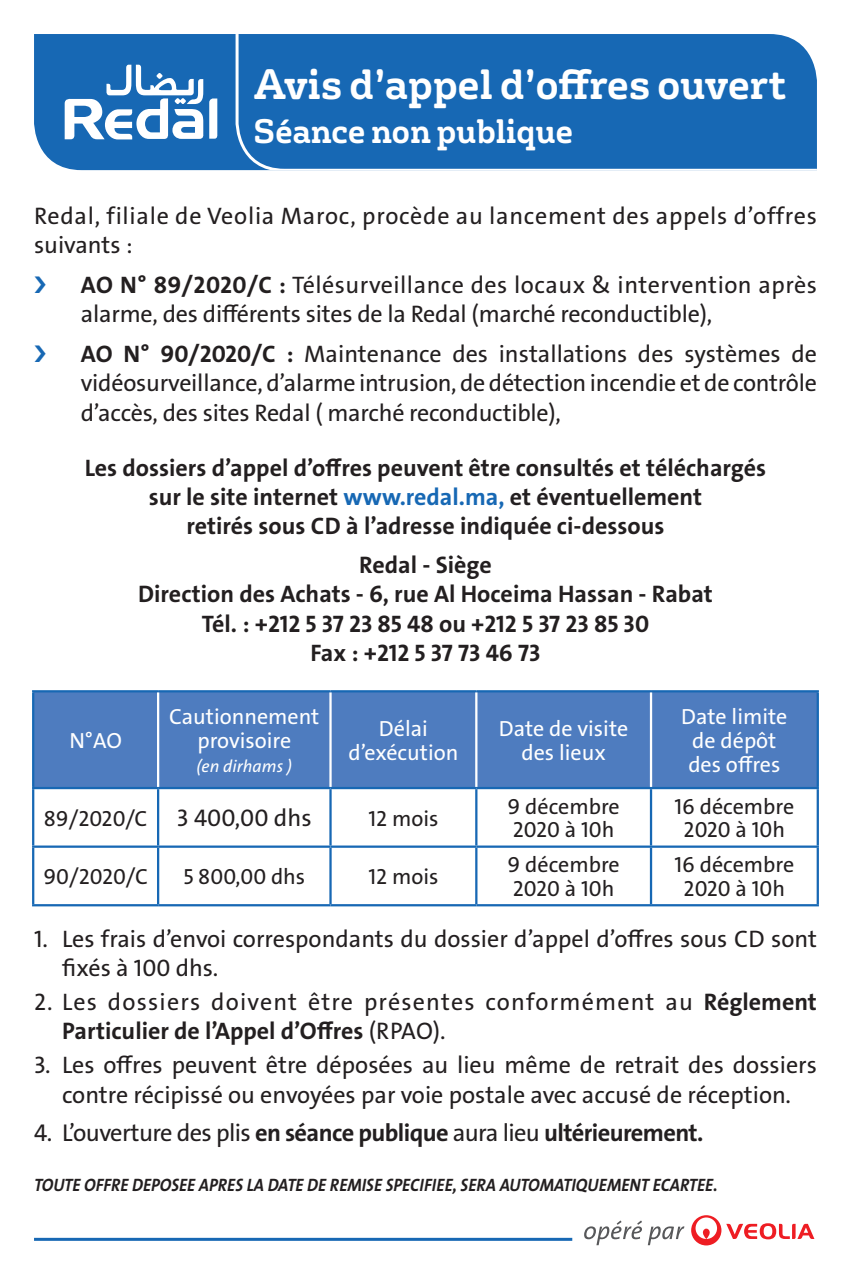
<style>
.page{position:relative;width:851px;height:1276px;background:#fff}
.page>*{position:absolute;margin:0;border:0;box-sizing:border-box;transform-origin:0 0}
.t1{font:700 41.1px "FS Rufus";color:#fff;scale:.9 1}
.t2{font:700 33px "FS Rufus";color:#fff;scale:.89 1}
.t3{font:24.3px "The Sans Veolia W7 Bld";letter-spacing:-.025em;color:#231f20}
.t4{font:24.3px "The Sans Veolia W5 Pla";color:#231f20}
.t5{font:24px/29.4px "The Sans Veolia W5 Pla";color:#231f20}
.t6{font:24px/29.4px "The Sans Veolia W7 Bld";color:#231f20;text-align:center}
.t7{font:24px/29.4px "The Sans Veolia W5 Pla";letter-spacing:.03em;color:#231f20}
.t8{font:24px "The Sans Veolia W5 Pla";letter-spacing:.05em;color:#231f20}
.t9{font:21.9px/23.7px "The Sans Veolia W5 Pla";color:#231f20}
.t10{font:21.9px/23.7px "The Sans Veolia W5 Pla";color:#fff;text-align:center}
.t11{font:18px "The Sans Veolia W7 Bld It";color:#231f20;scale:.93 1}
.t12{font:17.1px "The Sans Veolia W5 Pla It";color:#fff}
.s1{font-family:"The Sans Veolia W7 Bld"}
.s2{color:#1768b4}
.s3{font-size:21.9px}
.s4{font-family:"The Sans Veolia W5 Pla"}
</style>
<div class="page">
<div style="left:34px;top:692px;width:782px;height:95px;background:#4e7cbf"></div>
<hr style="left:32px;top:690px;width:126px;height:2px;background:#1768b4">
<hr style="left:32px;top:692px;width:2px;height:95px;background:#1768b4">
<hr style="left:158px;top:690px;width:172px;height:2px;background:#1768b4">
<hr style="left:330px;top:690px;width:146px;height:2px;background:#1768b4">
<hr style="left:476px;top:690px;width:175px;height:2px;background:#1768b4">
<hr style="left:651px;top:690px;width:167px;height:2px;background:#1768b4">
<hr style="left:816px;top:692px;width:2px;height:95px;background:#1768b4">
<hr style="left:32px;top:789px;width:2px;height:56px;background:#1768b4">
<hr style="left:816px;top:789px;width:2px;height:56px;background:#1768b4">
<hr style="left:32px;top:848px;width:2px;height:56px;background:#1768b4">
<hr style="left:816px;top:848px;width:2px;height:56px;background:#1768b4">
<hr style="left:32px;top:904px;width:126px;height:2px;background:#1768b4">
<hr style="left:158px;top:904px;width:172px;height:2px;background:#1768b4">
<hr style="left:330px;top:904px;width:146px;height:2px;background:#1768b4">
<hr style="left:476px;top:904px;width:175px;height:2px;background:#1768b4">
<hr style="left:651px;top:904px;width:167px;height:2px;background:#1768b4">
<hr style="left:32px;top:787px;width:126px;height:2px;background:#1768b4">
<hr style="left:158px;top:787px;width:172px;height:2px;background:#1768b4">
<hr style="left:157px;top:789px;width:2px;height:56px;background:#1768b4">
<hr style="left:476px;top:787px;width:175px;height:2px;background:#1768b4">
<hr style="left:475px;top:789px;width:2px;height:56px;background:#1768b4">
<hr style="left:651px;top:787px;width:167px;height:2px;background:#1768b4">
<hr style="left:649px;top:789px;width:3px;height:56px;background:#1768b4">
<hr style="left:32px;top:845px;width:126px;height:3px;background:#1768b4">
<hr style="left:158px;top:845px;width:172px;height:3px;background:#1768b4">
<hr style="left:157px;top:848px;width:2px;height:56px;background:#1768b4">
<hr style="left:476px;top:845px;width:175px;height:3px;background:#1768b4">
<hr style="left:475px;top:848px;width:2px;height:56px;background:#1768b4">
<hr style="left:651px;top:845px;width:167px;height:3px;background:#1768b4">
<hr style="left:649px;top:848px;width:3px;height:56px;background:#1768b4">
<hr style="left:330px;top:787px;width:146px;height:2px;background:#1768b4">
<hr style="left:329px;top:789px;width:2px;height:56px;background:#1768b4">
<hr style="left:330px;top:845px;width:146px;height:3px;background:#1768b4">
<hr style="left:329px;top:848px;width:2px;height:56px;background:#1768b4">
<hr style="left:157px;top:692px;width:2px;height:95px;background:#fff">
<hr style="left:329px;top:692px;width:2px;height:95px;background:#fff">
<hr style="left:475px;top:692px;width:2px;height:95px;background:#fff">
<hr style="left:649px;top:692px;width:3px;height:95px;background:#fff">
<svg style="left:584px;top:1220px;width:100px;height:25px"></svg>
<svg style="left:691px;top:1215px;width:123px;height:30px"></svg>
<div style="left:34px;top:34px;width:200px;height:136px;background:#1768b4"></div>
<div style="left:234px;top:34px;width:582px;height:136px;background:#1768b4"></div>
<svg style="left:65px;top:65px;width:152px;height:74px"></svg>
<hr style="left:34px;top:1237px;width:538px;height:3px;background:#1768b4">
<h1 class="t1" style="left:253px;top:48px;width:593px">Avis d’appel d’offres ouvert</h1>
<h2 class="t2" style="left:253px;top:102px;width:360px">Séance non publique</h2>
<p class="t7" style="left:34px;top:201px;width:784px">Redal, filiale de Veolia Maroc, procède au lancement des appels d’offres suivants :</p>
<p class="t5" style="left:81px;top:270px;width:737px"><span class="s1">AO N° 89/2020/C :</span> Télésurveillance des locaux &amp; intervention après alarme, des différents sites de la Redal (marché reconductible),</p>
<p class="t5" style="left:81px;top:339px;width:737px;text-align:justify"><span class="s1">AO N° 90/2020/C :</span> Maintenance des installations des systèmes de vidéosurveillance, d’alarme intrusion, de détection incendie et de contrôle d’accès, des sites Redal ( marché reconductible),</p>
<p class="t6" style="left:85px;top:453px;width:683px">Les dossiers d’appel d’offres peuvent être consultés et téléchargés sur le site internet <span class="s2">www.redal.ma,</span> et éventuellement<br>retirés sous cd à l’adresse indiquée ci-dessous</p>
<p class="t6" style="left:138px;top:550px;width:576px">Redal - Siège<br>Direction des Achats - 6, rue Al Hoceima Hassan - Rabat<br>Tél. : +212 5 37 23 85 48 ou +212 5 37 23 85 30<br>Fax : +212 5 37 73 46 73</p>
<p class="t10" style="left:69px;top:728px;width:54px">N°AO</p>
<p class="t10" style="left:169px;top:705px;width:152px">Cautionnement provisoire</p>
<p class="t12" style="left:196px;top:754px;width:97px">(en dirhams )</p>
<p class="t10" style="left:348px;top:717px;width:111px">Délai d’exécution</p>
<p class="t10" style="left:499px;top:717px;width:131px">Date de visite des lieux</p>
<p class="t10" style="left:681px;top:705px;width:108px">Date limite de dépôt des offres</p>
<p class="t4" style="left:44px;top:802px;width:269px"><span class="s3">89/2020/C</span> 3 400,00 dhs</p>
<p class="t9" style="left:368px;top:806px;width:71px">12 mois</p>
<p class="t9" style="left:507px;top:794px;width:114px">9 décembre<br>2020 à 10h</p>
<p class="t9" style="left:674px;top:794px;width:121px;text-align:center">16 décembre<br>2020 à 10h</p>
<p class="t9" style="left:507px;top:853px;width:114px">9 décembre<br>2020 à 10h</p>
<p class="t9" style="left:674px;top:853px;width:121px;text-align:center">16 décembre<br>2020 à 10h</p>
<p class="t5" style="left:62px;top:924px;width:756px;text-indent:-28px">1. Les frais d’envoi correspondants du dossier d’appel d’offres sous cd sont fixés à 100 dhs.</p>
<p class="t8" style="left:34px;top:986px;width:784px">2. Les dossiers doivent être présentes conformément au <span class="s1">Réglement</span></p>
<p class="t6" style="left:62px;top:1016px;width:384px">Particulier de l’Appel d’Offres <span class="s4">(r pao).</span></p>
<p class="t5" style="left:34px;top:1050px;width:784px;text-align:center">3. Les offres peuvent être déposées au lieu même de retrait des dossiers contre récipissé ou envoyées par voie postale avec accusé de réception.</p>
<p class="t3" style="left:34px;top:1117px;width:671px"><span class="s4">4. L’ouverture des plis</span> en séance publique <span class="s4">aura lieu</span> ultérieurement.</p>
<p class="t11" style="left:34px;top:1173px;width:736px">TOUTE OFFRE DEPOSEE APRES LA DATE DE REMISE SPECIFIEE, SERA AUTOMATIQUEMENT ECARTEE.</p>
<p class="t9" style="left:43px;top:865px;width:106px">90/2020/C</p>
<p class="t9" style="left:183px;top:865px;width:123px">5 800,00 dhs</p>
<p class="t9" style="left:368px;top:865px;width:71px">12 mois</p>
</div>
